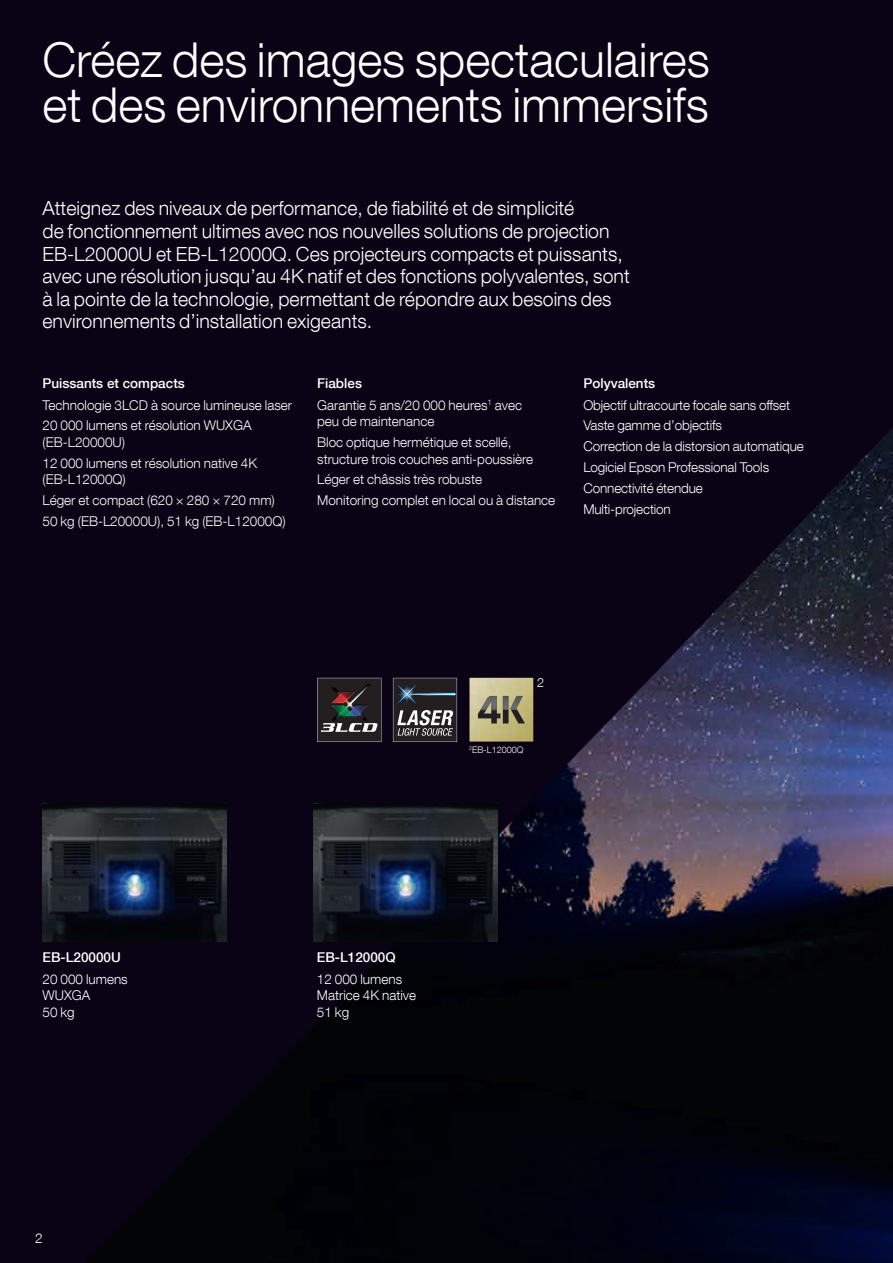
<style>
.page{position:relative;width:893px;height:1263px;background:#0a0215}
.page>*{position:absolute;margin:0;border:0;box-sizing:border-box;transform-origin:0 0}
.t1{font:300 48px/45px "Helvetica Neue LT Com";color:#fff}
.t2{font:300 19.5px/22.5px "Helvetica Neue LT Com";color:#fff}
.t3{font:300 13.5px/20.7px "Helvetica Neue LT Com";color:#fff}
.t4{font:500 13.5px "Helvetica Neue LT Com";color:#fff}
.t5{font:300 12.6px "Helvetica Neue LT Com";color:#fff}
.t6{font:300 9px "Helvetica Neue LT Com";color:#fff}
.s1{font-weight:500}
</style>
<div class="page">
<img style="left:85px;top:427px;width:808px;height:836px">
<svg style="left:393px;top:678px;width:64px;height:64px;background:#48484b"></svg>
<svg style="left:317px;top:678px;width:64px;height:64px;background:#3d393a"></svg>
<img style="left:331px;top:684px;width:40px;height:36px">
<img style="left:469px;top:678px;width:64px;height:63px">
<svg style="left:478px;top:696px;width:47px;height:28px"></svg>
<img style="left:43px;top:804px;width:184px;height:137px">
<img style="left:313px;top:804px;width:185px;height:137px">
<h1 class="t1" style="left:43px;top:36px;width:669px">Créez des images spectaculaires et des environnements immersifs</h1>
<p class="t2" style="left:43px;top:197px;width:589px">Atteignez des niveaux de performance, de fiabilité et de simplicité<br>de fonctionnement ultimes avec nos nouvelles solutions de projection EB-L20000U et EB-L12000Q. Ces projecteurs compacts et puissants, avec une résolution jusqu’au 4K natif et des fonctions polyvalentes, sont à la pointe de la technologie, permettant de répondre aux besoins des environnements d’installation exigeants.</p>
<p class="t4" style="left:43px;top:375px;width:144px">Puissants et compacts</p>
<p class="t3" style="left:43px;top:394px;width:251px">Technologie 3LCD à source lumineuse laser<br>20 000 lumens et résolution WUXGA</p>
<p class="t3" style="left:43px;top:431px;width:216px">(EB-L20000U)<br>12 000 lumens et résolution native 4K</p>
<p class="t3" style="left:43px;top:469px;width:245px">(EB-L12000Q)<br>Léger et compact (620 × 280 × 720 mm)<br>50 kg (EB-L20000U), 51 kg (EB-L12000Q)</p>
<p class="t3" style="left:317px;top:372px;width:206px;line-height:21.6px"><span class="s1">Fiables<br></span>Garantie 5 ans/20 000 heures<sup>1</sup> avec</p>
<p class="t3" style="left:317px;top:411px;width:196px">peu de maintenance<br>Bloc optique hermétique et scellé,</p>
<p class="t3" style="left:317px;top:448px;width:240px">structure trois couches anti-poussière<br>Léger et châssis très robuste<br>Monitoring complet en local ou à distance</p>
<p class="t4" style="left:583px;top:375px;width:73px">Polyvalents</p>
<p class="t3" style="left:583px;top:394px;width:222px">Objectif ultracourte focale sans offset<br>Vaste gamme d’objectifs<br>Correction de la distorsion automatique<br>Logiciel Epson Professional Tools<br>Connectivité étendue<br>Multi-projection</p>
<p class="t5" style="left:537px;top:675px;width:9px">2</p>
<p class="t6" style="left:469px;top:744px;width:56px"><sup>2</sup>EB-L12000Q</p>
<p class="t4" style="left:43px;top:949px;width:80px">EB-L20000U</p>
<p class="t3" style="left:43px;top:970px;width:87px;line-height:16.5px">20 000 lumens<br>WUXGA<br>50 kg</p>
<p class="t4" style="left:317px;top:949px;width:80px">EB-L12000Q</p>
<p class="t3" style="left:317px;top:970px;width:101px;line-height:16.5px">12 000 lumens<br>Matrice 4K native<br>51 kg</p>
<p class="t3" style="left:35px;top:1227px;width:9px">2</p>
</div>
